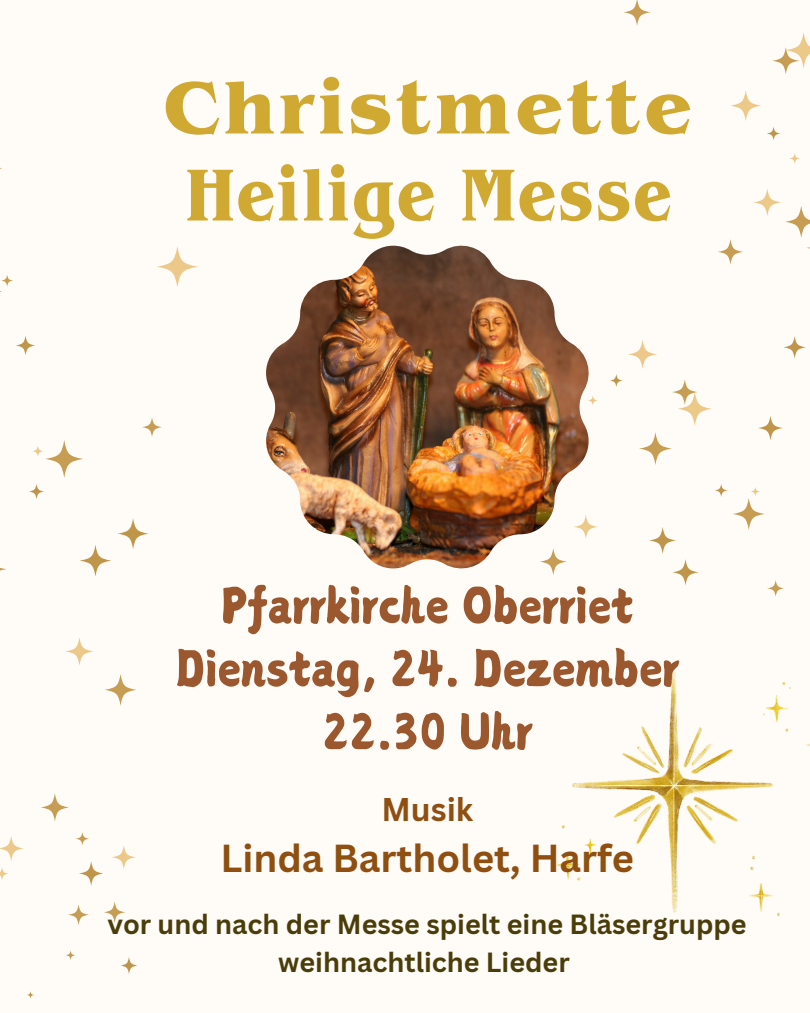
<style>
.page{position:relative;width:810px;height:1013px;background:#fff}
.page>*{position:absolute;margin:0;border:0;box-sizing:border-box;transform-origin:0 0}
.t1{font:700 condensed 77.2px/87px "Benguiat Pro ITC";letter-spacing:.03em;color:#d0a933}
.t2{font:54px/63px "Canva All Rivers Run Inthe Sea Latin";color:#9b582e;text-align:center}
.t3{font:700 38px "Canva Sans";color:#8e4f10}
.t4{font:700 32px "Canva Sans";color:#8e4f10}
.t5{font:700 27px/37.5px "Canva Sans";color:#4b3d0a;text-align:center}
.s1{font-stretch:normal}
</style>
<div class="page">
<div style="left:0;top:0;width:810px;height:1012px;background:#fffbf7"></div>
<img style="left:266px;top:246px;width:323px;height:322px">
<svg style="left:772px;top:47px;width:27px;height:27px"></svg>
<svg style="left:789px;top:153px;width:11px;height:11px"></svg>
<svg style="left:624px;top:0;width:27px;height:26px"></svg>
<svg style="left:767px;top:126px;width:14px;height:14px"></svg>
<svg style="left:785px;top:32px;width:25px;height:36px"></svg>
<svg style="left:730px;top:90px;width:31px;height:31px"></svg>
<svg style="left:104px;top:901px;width:21px;height:22px"></svg>
<svg style="left:0;top:868px;width:8px;height:12px"></svg>
<svg style="left:66px;top:950px;width:9px;height:10px"></svg>
<svg style="left:76px;top:832px;width:13px;height:13px"></svg>
<svg style="left:27px;top:991px;width:7px;height:7px"></svg>
<svg style="left:112px;top:845px;width:24px;height:24px"></svg>
<svg style="left:41px;top:793px;width:28px;height:28px"></svg>
<svg style="left:0;top:836px;width:24px;height:25px"></svg>
<svg style="left:79px;top:861px;width:24px;height:24px"></svg>
<svg style="left:120px;top:956px;width:18px;height:18px"></svg>
<svg style="left:68px;top:904px;width:21px;height:21px"></svg>
<svg style="left:45px;top:440px;width:38px;height:38px"></svg>
<svg style="left:157px;top:246px;width:41px;height:41px"></svg>
<svg style="left:1px;top:274px;width:12px;height:12px"></svg>
<svg style="left:65px;top:637px;width:29px;height:28px"></svg>
<svg style="left:105px;top:674px;width:31px;height:31px"></svg>
<svg style="left:118px;top:518px;width:31px;height:31px"></svg>
<svg style="left:16px;top:335px;width:19px;height:20px"></svg>
<svg style="left:142px;top:417px;width:20px;height:20px"></svg>
<svg style="left:32px;top:445px;width:11px;height:12px"></svg>
<svg style="left:80px;top:544px;width:31px;height:32px"></svg>
<svg style="left:29px;top:484px;width:15px;height:15px"></svg>
<svg style="left:0;top:567px;width:6px;height:4px"></svg>
<svg style="left:733px;top:498px;width:32px;height:32px"></svg>
<svg style="left:672px;top:379px;width:26px;height:26px"></svg>
<svg style="left:753px;top:188px;width:28px;height:28px"></svg>
<svg style="left:574px;top:515px;width:24px;height:24px"></svg>
<svg style="left:540px;top:548px;width:27px;height:27px"></svg>
<svg style="left:588px;top:395px;width:10px;height:10px"></svg>
<svg style="left:672px;top:559px;width:27px;height:26px"></svg>
<svg style="left:783px;top:336px;width:23px;height:22px"></svg>
<svg style="left:767px;top:580px;width:17px;height:16px"></svg>
<svg style="left:718px;top:239px;width:25px;height:25px"></svg>
<svg style="left:610px;top:374px;width:13px;height:13px"></svg>
<svg style="left:785px;top:206px;width:25px;height:43px"></svg>
<svg style="left:751px;top:487px;width:9px;height:9px"></svg>
<svg style="left:678px;top:392px;width:34px;height:34px"></svg>
<svg style="left:649px;top:527px;width:27px;height:27px"></svg>
<svg style="left:715px;top:484px;width:13px;height:13px"></svg>
<svg style="left:628px;top:340px;width:29px;height:29px"></svg>
<svg style="left:758px;top:415px;width:25px;height:25px"></svg>
<svg style="left:639px;top:432px;width:33px;height:33px"></svg>
<img style="left:557px;top:670px;width:253px;height:245px">
<p class="t1" style="left:164px;top:77px;width:529px"><span class="s1">Christmette<br></span>Heilige Messe</p>
<h1 class="t2" style="left:176px;top:572px;width:505px">Pfarrkirche Oberriet<br>Dienstag, 24. Dezember<br>22.30 Uhr</h1>
<p class="t4" style="left:381px;top:787px;width:93px">Musik</p>
<p class="t3" style="left:220px;top:831px;width:415px">Linda Bartholet, Harfe</p>
<p class="t5" style="left:107px;top:905px;width:641px">vor und nach der Messe spielt eine Bläsergruppe weihnachtliche Lieder</p>
</div>
